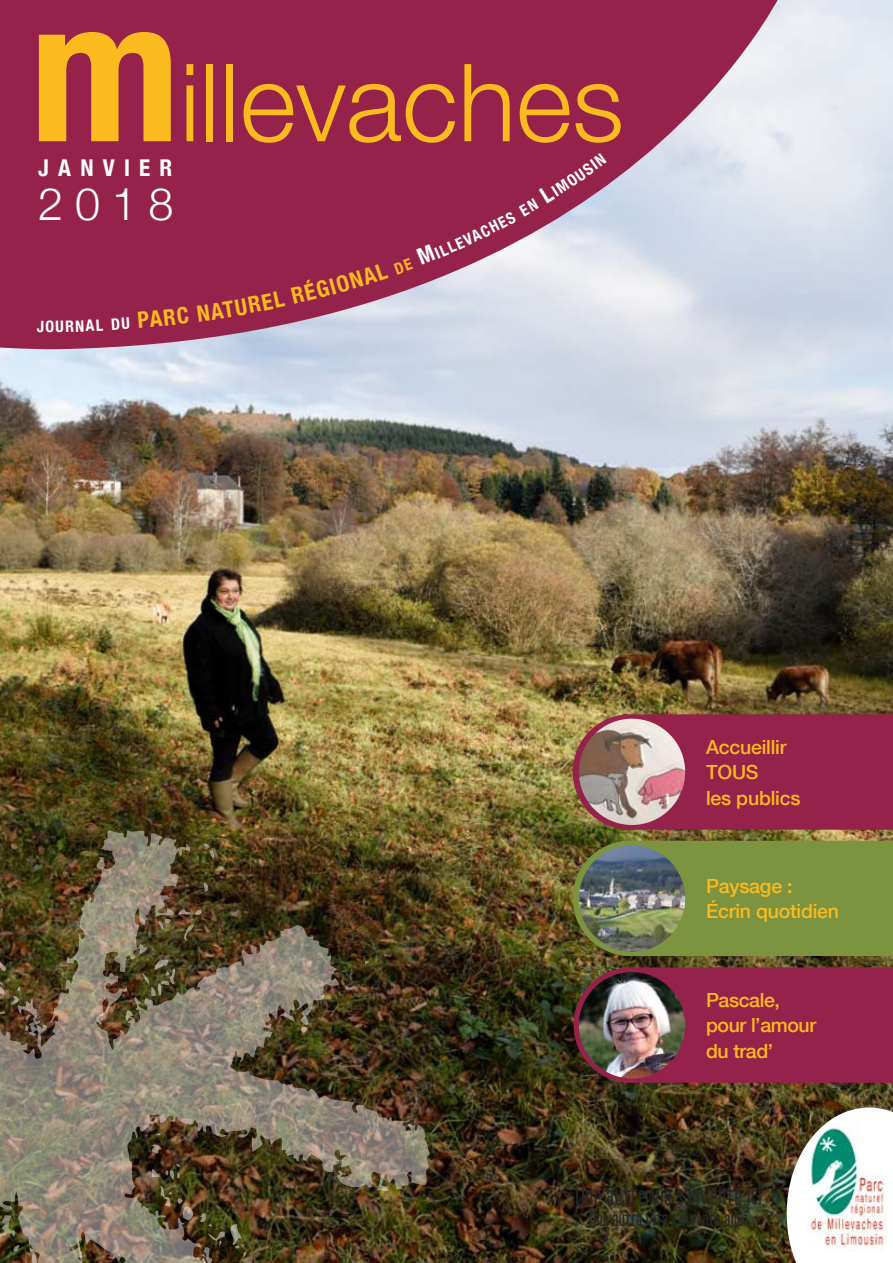
<style>
.page{position:relative;width:893px;height:1263px;background:#fff}
.page>*{position:absolute;margin:0;border:0;box-sizing:border-box;transform-origin:0 0}
.t1{font:700 condensed 198px "Helvetica Neue";color:#fbba1e}
.t2{font:300 108px "Helvetica Neue";color:#fbba1e}
.t3{font:300 45px "Helvetica Neue";color:#fff}
.t4{font:700 30px "Ridemy Bike Pro";letter-spacing:.02em;color:#272726}
.t5{font:700 condensed 23.1px "Helvetica Neue";letter-spacing:.4em;color:#fff}
.t6{font:700 22.5px "Ridemy Bike Pro";letter-spacing:.02em;color:#272726}
.t7{font:500 19.5px/25.5px "Helvetica Neue";letter-spacing:-.01em;color:#fbba1e}
.t8{font:700 condensed 15.75px "Helvetica Neue";color:#fff}
</style>
<div class="page">
<img style="left:0;top:0;width:893px;height:1263px">
<img style="left:0;top:829px;width:430px;height:434px">
<svg style="left:203px;top:842px;width:12px;height:17px"></svg>
<svg style="left:203px;top:882px;width:8px;height:10px"></svg>
<svg style="left:177px;top:909px;width:25px;height:8px"></svg>
<svg style="left:159px;top:910px;width:12px;height:20px"></svg>
<svg style="left:364px;top:961px;width:5px;height:3px"></svg>
<svg style="left:0;top:961px;width:8px;height:10px"></svg>
<svg style="left:77px;top:962px;width:9px;height:3px"></svg>
<svg style="left:70px;top:982px;width:5px;height:4px"></svg>
<svg style="left:125px;top:957px;width:52px;height:64px;background:#5c5337"></svg>
<svg style="left:298px;top:1015px;width:12px;height:17px"></svg>
<svg style="left:11px;top:986px;width:31px;height:50px;background:#5f4a32"></svg>
<svg style="left:156px;top:1132px;width:4px;height:4px"></svg>
<svg style="left:151px;top:1142px;width:10px;height:11px"></svg>
<svg style="left:285px;top:1149px;width:13px;height:10px"></svg>
<svg style="left:151px;top:1162px;width:30px;height:17px"></svg>
<svg style="left:13px;top:1245px;width:7px;height:8px"></svg>
<svg style="left:28px;top:1234px;width:8px;height:19px"></svg>
<svg style="left:183px;top:924px;width:11px;height:18px"></svg>
<img style="left:160px;top:1186px;width:87px;height:71px">
<svg style="left:0;top:0;width:789px;height:350px;background:#a75778"></svg>
<svg style="left:787px;top:1107px;width:106px;height:156px"></svg>
<img style="left:807px;top:1122px;width:79px;height:128px">
<svg style="left:568px;top:709px;width:325px;height:378px;background:#854a41"></svg>
<img style="left:579px;top:719px;width:106px;height:106px;border-radius:53px">
<img style="left:579px;top:845px;width:106px;height:107px;border-radius:53px">
<img style="left:579px;top:972px;width:106px;height:106px;border-radius:53px">
<svg style="left:37px;top:321px;width:7px;height:11px"></svg>
<svg style="left:56px;top:319px;width:47px;height:13px"></svg>
<svg style="left:112px;top:317px;width:18px;height:13px"></svg>
<svg style="left:138px;top:306px;width:51px;height:22px"></svg>
<div style="left:197px;top:290px;width:88px;height:32px;background:#94224b"></div>
<svg style="left:291px;top:153px;width:316px;height:151px;background:#a75475"></svg>
<h1 class="t1" style="left:30px;top:-49px;width:152px">m</h1>
<p class="t5" style="left:38px;top:154px;width:136px">JANVIE R</p>
<h3 class="t3" style="left:38px;top:176px;width:137px">2018</h3>
<h2 class="t2" style="left:180px;top:37px;width:446px">illevaches</h2>
<p class="t8" style="left:45px;top:317px;width:10px">O</p>
<p class="t7" style="left:706px;top:734px;width:96px">Accueillir<br>TOUS<br>les publics</p>
<p class="t7" style="left:706px;top:873px;width:135px">Paysage : écrin quotidien</p>
<p class="t7" style="left:706px;top:987px;width:112px">Pascale, pour l’amour du trad’</p>
<h3 class="t4" style="left:575px;top:1176px;width:188px">Une autre vie s’invente ici</h3>
<p class="t6" style="left:589px;top:1204px;width:160px">Una autra vita s’inventa aquí</p>
</div>
